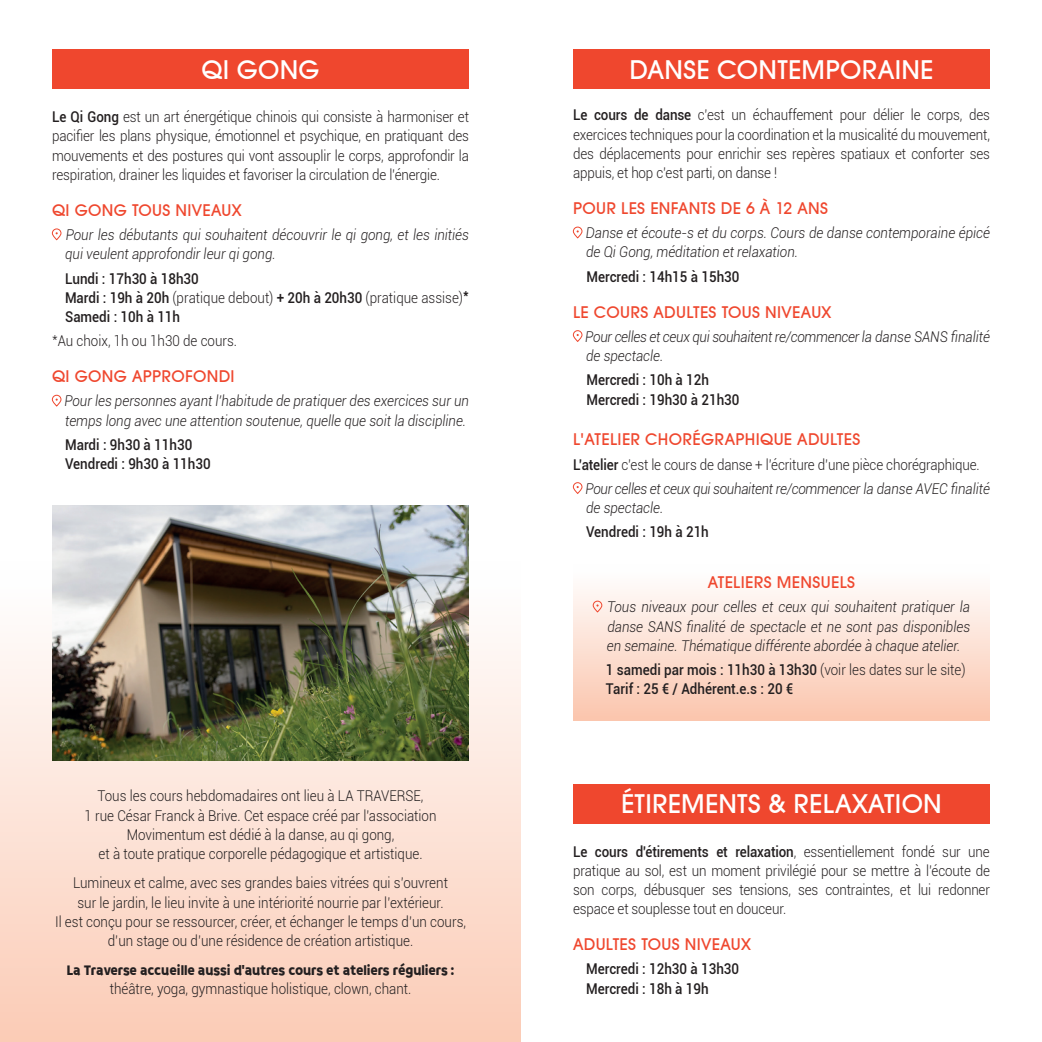
<style>
.page{position:relative;width:1042px;height:1042px;background:#fff}
.page>*{position:absolute;margin:0;border:0;box-sizing:border-box;transform-origin:0 0}
.t1{font:28px "Avant Garde Md ITCTT";letter-spacing:.01em;color:#fff}
.t2{font:17.5px "Avant Garde Md ITCTT";letter-spacing:.02em;color:#ef472e}
.t3{font:300 14.88px/19.2px "Roboto";color:#231f20;text-align:justify;scale:.9 1}
.t4{font:italic 300 14.88px/19.2px "Roboto";color:#231f20;scale:.9 1}
.t5{font:500 14.88px/19.2px "Roboto";color:#231f20;scale:.9 1}
.t6{font:italic 300 14.88px/19.2px "Roboto";letter-spacing:-.02em;color:#231f20;scale:.9 1}
.t7{font:14.88px "Braah One";letter-spacing:-.01em;color:#231f20;scale:.9 1}
.s1{font-weight:500}
.s2{font-weight:300}
.s3{font-weight:500;font-style:normal}
.s4{font-style:normal}
</style>
<div class="page">
<div style="left:573px;top:564px;width:417px;height:157px;background:linear-gradient(to bottom,#feffff,#fbc5ad)"></div>
<div style="left:52px;top:50px;width:417px;height:39px;background:#ef472e"></div>
<div style="left:52px;top:229px;width:9px;height:11px;border:1px solid #ef472e;border-radius:4px"></div>
<div style="left:52px;top:395px;width:9px;height:11px;border:1px solid #ef472e;border-radius:4px"></div>
<div style="left:573px;top:50px;width:417px;height:39px;background:#ef472e"></div>
<div style="left:573px;top:227px;width:9px;height:11px;border:1px solid #ef472e;border-radius:4px"></div>
<div style="left:573px;top:330px;width:9px;height:12px;border:1px solid #ef472e;border-radius:4px"></div>
<div style="left:573px;top:482px;width:9px;height:12px;border:1px solid #ef472e;border-radius:4px"></div>
<div style="left:593px;top:601px;width:9px;height:11px;border:1px solid #ef472e;border-radius:4px"></div>
<div style="left:573px;top:784px;width:417px;height:39px;background:#ef472e"></div>
<div style="left:0;top:561px;width:521px;height:481px;background:linear-gradient(to bottom,#feffff,#fbccb6)"></div>
<img style="left:52px;top:505px;width:417px;height:255px">
<h1 class="t1" style="left:201px;top:53px;width:120px">QI GONG</h1>
<p class="t3" style="left:52px;top:107px;width:465px"><span class="s1">Le Qi Gong</span> est un art énergétique chinois qui consiste à harmoniser et pacifier les plans physique, émotionnel et psychique, en pratiquant des mouvements et des postures qui vont assouplir le corps, approfondir la respiration, drainer les liquides et favoriser la circulation de l’énergie.</p>
<p class="t2" style="left:52px;top:200px;width:191px">QI GONG TOUS NIVEAUX</p>
<p class="t4" style="left:65px;top:225px;width:450px">Pour les débutants qui souhaitent découvrir le qi gong, et les initiés qui veulent approfondir leur qi gong.</p>
<p class="t5" style="left:65px;top:268px;width:450px">Lundi : 17h30 à 18h30<br>Mardi : 19h à 20h <span class="s2">(pratique debout)</span> + 20h à 20h30 <span class="s2">(pratique assise)</span>*<br>Samedi : 10h à 11h</p>
<p class="t3" style="left:52px;top:331px;width:207px">*Au choix, 1h ou 1h30 de cours.</p>
<p class="t2" style="left:52px;top:366px;width:184px">QI GONG APPROFONDI</p>
<p class="t4" style="left:64px;top:391px;width:451px">Pour les personnes ayant l’habitude de pratiquer des exercices sur un temps long avec une attention soutenue, quelle que soit la discipline.</p>
<p class="t5" style="left:65px;top:434px;width:163px">Mardi : 9h30 à 11h30<br>Vendredi : 9h30 à 11h30</p>
<p class="t3" style="left:85px;top:786px;width:393px;text-align:center">Tous les cours hebdomadaires ont lieu à LA TRAVERSE,<br>1 rue César Franck à Brive. Cet espace créé par l'association Movimentum est dédié à la danse, au qi gong,<br>et à toute pratique corporelle pédagogique et artistique.</p>
<p class="t3" style="left:55px;top:873px;width:458px;text-align:center">Lumineux et calme, avec ses grandes baies vitrées qui s’ouvrent<br>sur le jardin, le lieu invite à une intériorité nourrie par l’extérieur.<br>Il est conçu pour se ressourcer, créer, et échanger le temps d’un cours, d’un stage ou d’une résidence de création artistique.</p>
<p class="t7" style="left:67px;top:961px;width:432px">La Traverse accueille aussi d'autres cours et ateliers réguliers :</p>
<p class="t3" style="left:110px;top:979px;width:337px">théâtre, yoga, gymnastique holistique, clown, chant.</p>
<h1 class="t1" style="left:629px;top:53px;width:305px">DANSE CONTEMPORAINE</h1>
<p class="t3" style="left:573px;top:105px;width:465px"><span class="s1">Le cours de danse</span> c’est un échauffement pour délier le corps, des exercices techniques pour la coordination et la musicalité du mouvement, des déplacements pour enrichir ses repères spatiaux et conforter ses appuis, et hop c’est parti, on danse !</p>
<p class="t2" style="left:573px;top:198px;width:257px">POUR LES ENFANTS DE 6 À 12 ANS</p>
<p class="t4" style="left:586px;top:223px;width:450px">Danse et écoute-s et du corps. Cours de danse contemporaine épicé de Qi Gong, méditation et relaxation.</p>
<p class="t5" style="left:586px;top:266px;width:172px">Mercredi : 14h15 à 15h30</p>
<p class="t2" style="left:573px;top:301px;width:260px">LE COURS ADULTES TOUS NIVEAUX</p>
<p class="t6" style="left:585px;top:326px;width:451px">Pour celles et ceux qui souhaitent re/commencer la danse SANS finalité de spectacle.</p>
<p class="t5" style="left:586px;top:370px;width:172px">Mercredi : 10h à 12h<br>Mercredi : 19h30 à 21h30</p>
<p class="t2" style="left:573px;top:429px;width:289px">L'ATELIER CHORÉGRAPHIQUE ADULTES</p>
<p class="t6" style="left:585px;top:452px;width:451px;line-height:24.2px;text-indent:-12px"><span class="s3">L’atelier</span> <span class="s4">c’est le cours de danse + l’écriture d’une pièce chorégraphique.<br></span>Pour celles et ceux qui souhaitent re/commencer la danse AVEC finalité</p>
<p class="t4" style="left:586px;top:498px;width:87px">de spectacle.</p>
<p class="t5" style="left:586px;top:522px;width:138px">Vendredi : 19h à 21h</p>
<p class="t2" style="left:708px;top:572px;width:149px">ATELIERS MENSUELS</p>
<p class="t4" style="left:607px;top:597px;width:405px;text-align:justify">Tous niveaux pour celles et ceux qui souhaitent pratiquer la danse SANS finalité de spectacle et ne sont pas disponibles en semaine. Thématique différente abordée à chaque atelier.</p>
<p class="t5" style="left:606px;top:659px;width:401px">1 samedi par mois : 11h30 à 13h30 <span class="s2">(voir les dates sur le site)<br></span>Tarif : 25 € / Adhérent.e.s : 20 €</p>
<h1 class="t1" style="left:621px;top:788px;width:322px">ÉTIREMENTS &amp; RELAXATION</h1>
<p class="t3" style="left:573px;top:841px;width:465px"><span class="s1">Le cours d'étirements et relaxation</span>, essentiellement fondé sur une pratique au sol, est un moment privilégié pour se mettre à l’écoute de son corps, débusquer ses tensions, ses contraintes, et lui redonner espace et souplesse tout en douceur.</p>
<p class="t2" style="left:573px;top:934px;width:179px">ADULTES TOUS NIVEAUX</p>
<p class="t5" style="left:586px;top:959px;width:172px">Mercredi : 12h30 à 13h30<br>Mercredi : 18h à 19h</p>
</div>
